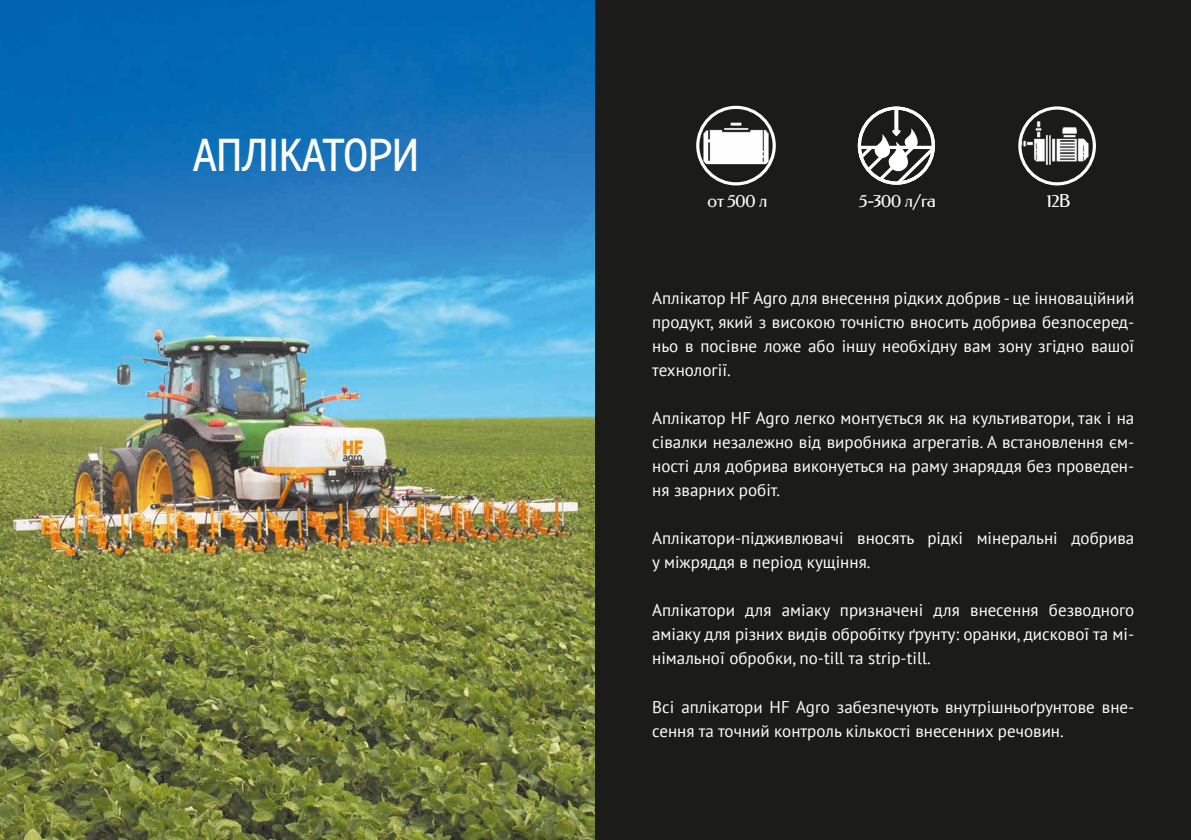
<style>
.page{position:relative;width:1191px;height:840px;background:#fff}
.page>*{position:absolute;margin:0;border:0;box-sizing:border-box;transform-origin:0 0}
.t1{font:46px "Leftonade";letter-spacing:-.02em;color:#fff}
.t2{font:18px "Federo";letter-spacing:-.04em;color:#fff}
.t3{font:17px/24px "PT Sans";color:#fff;text-align:justify}
</style>
<div class="page">
<img style="left:0;top:0;width:595px;height:839px">
<div style="left:595px;top:0;width:596px;height:839px;background:#1b1b1a"></div>
<div style="left:858px;top:106px;width:77px;height:78px;border:3px solid #fff;border-radius:50%"></div>
<svg style="left:894px;top:108px;width:4px;height:18px"></svg>
<svg style="left:859px;top:126px;width:74px;height:57px"></svg>
<img style="left:1020px;top:121px;width:68px;height:44px">
<div style="left:1018px;top:106px;width:78px;height:79px;border:3px solid #fff;border-radius:50%"></div>
<img style="left:703px;top:122px;width:65px;height:42px">
<div style="left:696px;top:106px;width:80px;height:79px;border:3px solid #fff;border-radius:50%"></div>
<h1 class="t1" style="left:193px;top:120px;width:228px">АПЛІКАТОРИ</h1>
<p class="t2" style="left:707px;top:190px;width:62px">от 500 л</p>
<p class="t2" style="left:858px;top:190px;width:79px">5-300 л/га</p>
<p class="t2" style="left:1047px;top:190px;width:25px">12В</p>
<p class="t3" style="left:652px;top:285px;width:483px">Аплікатор HF Agro для внесення рідких добрив - це інноваційний продукт, який з високою точністю вносить добрива безпосеред&shy;ньо в посівне ложе або іншу необхідну вам зону згідно вашої технології.</p>
<p class="t3" style="left:652px;top:405px;width:483px">Аплікатор HF Agro легко монтується як на культиватори, так і на сівалки незалежно від виробника агрегатів. А встановлення єм&shy;ності для добрива виконуеться на раму знаряддя без проведен&shy;ня зварних робіт.</p>
<p class="t3" style="left:652px;top:525px;width:483px">Аплікатори-підживлювачі вносять рідкі мінеральні добрива у міжряддя в період кущіння.</p>
<p class="t3" style="left:652px;top:597px;width:483px">Аплікатори для аміаку призначені для внесення безводного аміаку для різних видів обробітку ґрунту: оранки, дискової та мі&shy;німальної обробки, no-till та strip-till.</p>
<p class="t3" style="left:652px;top:693px;width:483px">Всі аплікатори HF Agro забезпечують внутрішньоґрунтове вне&shy;сення та точний контроль кількості внесенних речовин.</p>
</div>
